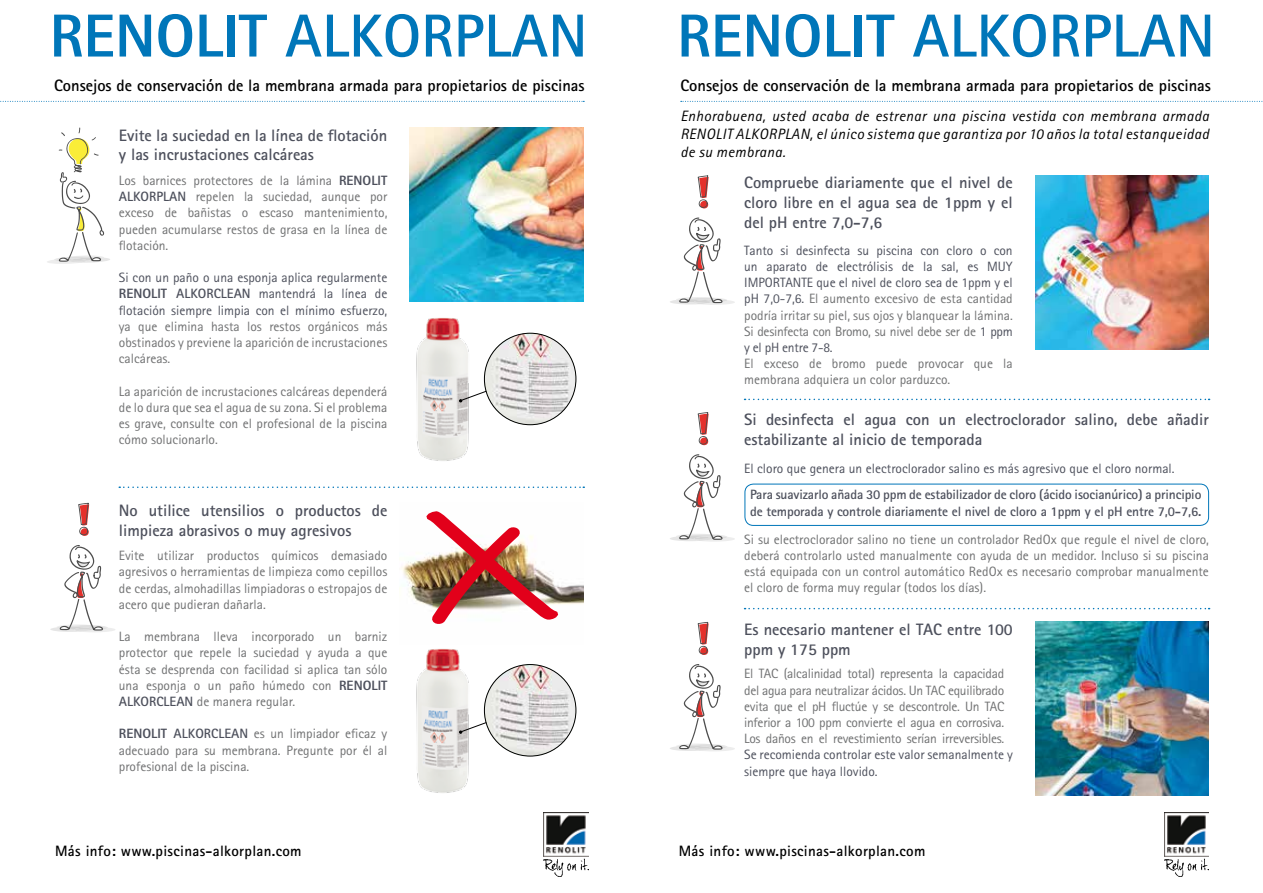
<style>
.page{position:relative;width:1263px;height:893px;background:#fff}
.page>*{position:absolute;margin:0;border:0;box-sizing:border-box;transform-origin:0 0}
.t1{font:700 60.75px "Rotis Sans Serif";color:#0076b9}
.t2{font:700 16.5px/19.8px "Rotis Sans Serif";color:#4d505c}
.t3{font:700 16.5px "Rotis Sans Serif";color:#000}
.t4{font:italic 15px/18px "Rotis Sans Serif";letter-spacing:.03em;color:#000;text-align:justify}
.t5{font:700 15px "Rotis Sans Serif";letter-spacing:.02em;color:#000}
.t6{font:13.5px/16.2px "Rotis Sans Serif";color:#707172;text-align:justify}
.t7{font:13.5px/16.2px "Rotis Sans Serif";color:#4d505c}
.t8{font:700 13.5px/16.2px "Rotis Sans Serif";letter-spacing:-.01em;color:#4d505c}
.t9{font:800 13.5px "Rotis Sans Serif";color:#4d505c}
.s1{font-weight:800}
.s2{font-weight:800;color:#4d505c}
.s3{font-weight:700;color:#4d505c}
.s4{font-weight:700}
.s5{color:#707172}
</style>
<div class="page">
<div style="left:744px;top:484px;width:465px;height:42px;border:1px solid #0076b9;border-radius:9px"></div>
<img style="left:1035px;top:175px;width:174px;height:174px">
<img style="left:1035px;top:622px;width:174px;height:174px">
<svg style="left:744px;top:399px;width:465px;height:1px"></svg>
<svg style="left:119px;top:486px;width:465px;height:2px"></svg>
<img style="left:401px;top:559px;width:183px;height:45px">
<img style="left:424px;top:511px;width:137px;height:113px">
<img style="left:410px;top:128px;width:174px;height:173px">
<svg style="left:47px;top:128px;width:63px;height:136px"></svg>
<svg style="left:681px;top:101px;width:582px;height:1px"></svg>
<svg style="left:0;top:101px;width:584px;height:1px"></svg>
<img style="left:416px;top:649px;width:53px;height:144px">
<img style="left:484px;top:664px;width:92px;height:92px;border-radius:46px">
<svg style="left:459px;top:722px;width:28px;height:12px"></svg>
<img style="left:1164px;top:812px;width:45px;height:65px">
<img style="left:544px;top:812px;width:44px;height:65px">
<img style="left:416px;top:318px;width:53px;height:143px">
<img style="left:484px;top:333px;width:92px;height:92px;border-radius:46px">
<svg style="left:459px;top:391px;width:28px;height:11px"></svg>
<svg style="left:744px;top:608px;width:465px;height:1px"></svg>
<svg style="left:670px;top:217px;width:65px;height:88px"></svg>
<svg style="left:698px;top:175px;width:11px;height:33px"></svg>
<svg style="left:670px;top:454px;width:65px;height:88px"></svg>
<svg style="left:698px;top:412px;width:11px;height:33px"></svg>
<svg style="left:50px;top:545px;width:65px;height:87px"></svg>
<svg style="left:78px;top:503px;width:11px;height:33px"></svg>
<svg style="left:670px;top:664px;width:65px;height:87px"></svg>
<svg style="left:698px;top:622px;width:11px;height:33px"></svg>
<h1 class="t1" style="left:50px;top:-2px;width:539px"><span class="s1">RENOLIT</span> AlkorPlan</h1>
<p class="t3" style="left:54px;top:75px;width:532px">Consejos de conservación de la membrana armada para propietarios de piscinas</p>
<p class="t2" style="left:119px;top:125px;width:270px">Evite la suciedad en la línea de flotación y las incrustaciones calcáreas</p>
<p class="t6" style="left:119px;top:172px;width:270px">Los barnices protectores de la lámina <span class="s2">RENOLIT<br></span><span class="s3">ALKOR</span></p>
<p class="t6" style="left:119px;top:188px;width:270px;text-indent:38px"><span class="s3">PLAN</span> repelen la suciedad, aunque por exceso de bañistas o escaso mantenimiento, pueden acumularse restos de grasa en la línea de flotación.</p>
<p class="t7" style="left:119px;top:269px;width:270px">Si con un paño o una esponja aplica regularmente<br><span class="s1">RENOLIT</span> <span class="s4">ALKOR</span></p>
<p class="t7" style="left:119px;top:286px;width:270px;text-align:right"><span class="s4">CLEAN</span> mantendrá la línea de<br>flotación siempre limpia con el mínimo esfuerzo,</p>
<p class="t6" style="left:119px;top:318px;width:270px">ya que elimina hasta los restos orgánicos más obstinados y previene la aparición de incrustaciones calcáreas.</p>
<p class="t6" style="left:119px;top:383px;width:270px">La aparición de incrustaciones calcáreas dependerá de lo dura que sea el agua de su zona. Si el problema es grave, consulte con el profesional de la piscina cómo solucionarlo.</p>
<p class="t2" style="left:119px;top:500px;width:270px">No utilice utensilios o productos de limpieza abrasivos o muy agresivos</p>
<p class="t6" style="left:119px;top:547px;width:270px">Evite utilizar productos químicos demasiado agresivos o herramientas de limpieza como cepillos de cerdas, almohadillas limpiadoras o estropajos de acero que pudieran dañarla.</p>
<p class="t6" style="left:119px;top:628px;width:270px">La membrana lleva incorporado un barniz protector que repele la suciedad y ayuda a que ésta se desprenda con facilidad si aplica tan sólo una esponja o un paño húmedo con <span class="s2">RENOLIT </span><span class="s3">ALKOR</span></p>
<p class="t6" style="left:156px;top:693px;width:140px"><span class="s3">CLEAN</span> de manera regular.</p>
<p class="t9" style="left:119px;top:725px;width:71px">RENOLIT <span class="s4">ALKOR</span></p>
<p class="t6" style="left:119px;top:726px;width:270px;text-indent:92px"><span class="s3">CLEAN</span> es un limpiador eficaz y adecuado para su membrana. Pregunte por él al profesional de la piscina.</p>
<h1 class="t1" style="left:677px;top:-2px;width:539px"><span class="s1">RENOLIT</span> AlkorPlan</h1>
<p class="t3" style="left:680px;top:75px;width:532px">Consejos de conservación de la membrana armada para propietarios de piscinas</p>
<p class="t4" style="left:680px;top:107px;width:530px">Enhorabuena, usted acaba de estrenar una piscina vestida con membrana armada RENOLIT ALKORPLAN, el único sistema que garantiza por 10 años la total estanqueidad de su membrana.</p>
<p class="t2" style="left:744px;top:173px;width:270px;text-align:justify">Compruebe diariamente que el nivel de cloro libre en el agua sea de 1ppm y el del pH entre 7,0-7,6</p>
<p class="t7" style="left:744px;top:242px;width:270px;text-align:justify">Tanto si desinfecta su piscina con cloro o con un aparato de electrólisis de la sal, es MUY IMPORTANTE que el nivel de cloro sea de 1ppm y el pH 7,0-7,6. <span class="s5">El aumento excesivo de esta cantidad podría irritar su piel, sus ojos y blanquear la lámina.<br>Si desinfecta con Bromo, su nivel debe ser de</span> 1 ppm y el pH entre 7-8.</p>
<p class="t6" style="left:744px;top:355px;width:270px">El exceso de bromo puede provocar que la membrana adquiera un color parduzco.</p>
<p class="t2" style="left:744px;top:409px;width:466px">Si desinfecta el agua con un electroclorador salino, debe añadir estabilizante al inicio de temporada</p>
<p class="t7" style="left:744px;top:460px;width:432px">El cloro que genera un electroclorador salino es más agresivo que el cloro normal.</p>
<p class="t8" style="left:750px;top:486px;width:453px">Para suavizarlo añada 30 ppm de estabilizador de cloro (ácido isocianúrico) a principio de temporada y controle diariamente el nivel de cloro a 1ppm y el pH entre 7,0-7,6.</p>
<p class="t6" style="left:744px;top:531px;width:466px">Si su electroclorador salino no tiene un controlador RedOx que regule el nivel de cloro, deberá controlarlo usted manualmente con ayuda de un medidor. Incluso si su piscina está equipada con un control automático RedOx es necesario comprobar manualmente el cloro de forma muy regular (todos los días).</p>
<p class="t2" style="left:744px;top:619px;width:270px">Es necesario mantener el TAC entre 100 ppm y 175 ppm</p>
<p class="t6" style="left:744px;top:666px;width:262px">El TAC (alcalinidad total) representa la capacidad del agua para neutralizar ácidos. Un TAC equilibrado evita que el pH fluctúe y se descontrole. Un TAC inferior a 100 ppm convierte el agua en corrosiva.<br>Los daños en el revestimiento serían irreversibles.</p>
<p class="t7" style="left:744px;top:747px;width:270px">Se recomienda controlar este valor semanalmente y siempre que haya llovido.</p>
<p class="t5" style="left:55px;top:841px;width:248px">Más info: www.piscinas-alkorplan.com</p>
<p class="t5" style="left:679px;top:841px;width:248px">Más info: www.piscinas-alkorplan.com</p>
</div>
